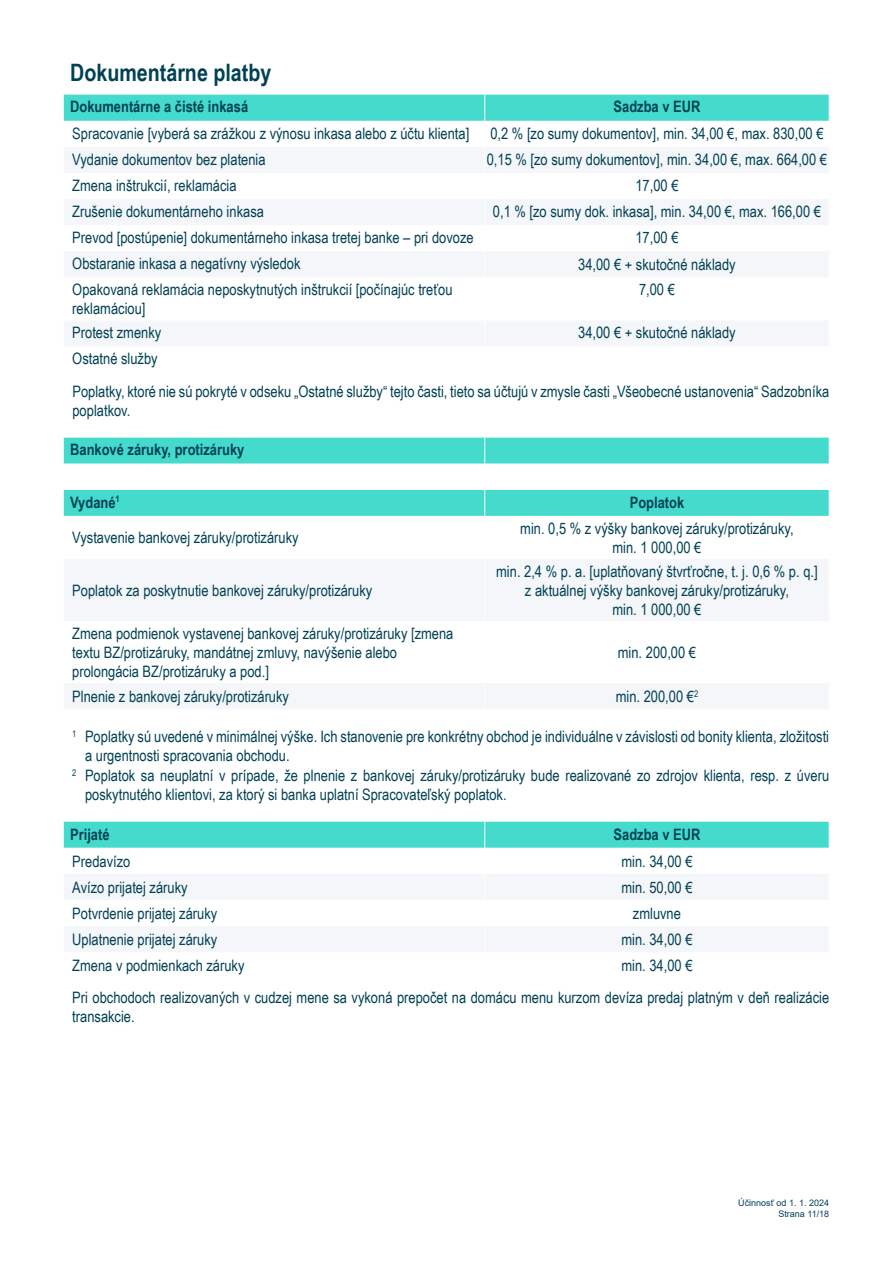
<style>
.page{position:relative;width:893px;height:1263px;background:#fff}
.page>*{position:absolute;margin:0;border:0;box-sizing:border-box;transform-origin:0 0}
.Nadpis{font:700 24px "Arial Narrow";color:#004155}
.Text_Tabulka{font:15.75px/19.5px "Arial Narrow";color:#004155}
.Text_Tabulka-2{font:700 15.75px "Arial Narrow";color:#004155}
.t1{font:9px/10.8px "Arial";color:#004155;text-align:right}
.s1{color:#0e4254}
</style>
<div class="page">
<div style="left:64px;top:321px;width:764px;height:25px;background:#f4f6f9"></div>
<svg style="left:64px;top:95px;width:766px;height:182px"></svg>
<svg style="left:484px;top:321px;width:1px;height:25px"></svg>
<div style="left:64px;top:438px;width:765px;height:26px;background:#45dbcc"></div>
<div style="left:64px;top:490px;width:765px;height:26px;background:#45dbcc"></div>
<svg style="left:64px;top:559px;width:764px;height:150px;fill:#f4f6f9"></svg>
<svg style="left:484px;top:438px;width:1px;height:78px"></svg>
<svg style="left:829px;top:438px;width:1px;height:78px"></svg>
<hr style="left:484px;top:559px;width:1px;height:62px;background:#fff">
<hr style="left:484px;top:621px;width:1px;height:62px;background:#fff">
<svg style="left:484px;top:683px;width:1px;height:26px"></svg>
<svg style="left:64px;top:822px;width:766px;height:130px"></svg>
<p class="Nadpis" style="left:70px;top:55px;width:203px">Dokumentárne platby</p>
<p class="Text_Tabulka-2" style="left:70px;top:95px;width:180px">Dokumentárne a čisté inkasá</p>
<p class="Text_Tabulka-2" style="left:614px;top:95px;width:88px">Sadzba v EUR</p>
<p class="Text_Tabulka" style="left:72px;top:123px;width:398px">Spracovanie [vyberá sa zrážkou z výnosu inkasa alebo z účtu klienta]</p>
<p class="Text_Tabulka" style="left:490px;top:123px;width:335px">0,2 % [zo sumy dokumentov], min. 34,00 €, max. 830,00 €</p>
<p class="Text_Tabulka" style="left:72px;top:149px;width:195px">Vydanie dokumentov bez platenia</p>
<p class="Text_Tabulka" style="left:487px;top:149px;width:342px">0,15 % [zo sumy dokumentov], min. 34,00 €, max. 664,00 €</p>
<p class="Text_Tabulka" style="left:72px;top:175px;width:166px">Zmena inštrukcií, reklamácia</p>
<p class="Text_Tabulka" style="left:635px;top:175px;width:45px">17,00 €</p>
<p class="Text_Tabulka" style="left:72px;top:201px;width:193px">Zrušenie dokumentárneho inkasa</p>
<p class="Text_Tabulka" style="left:493px;top:201px;width:330px">0,1 % [zo sumy dok. inkasa], min. 34,00 €, max. 166,00 €</p>
<p class="Text_Tabulka" style="left:72px;top:227px;width:403px">Prevod [postúpenie] dokumentárneho inkasa tretej banke – pri dovoze</p>
<p class="Text_Tabulka" style="left:635px;top:227px;width:45px">17,00 €</p>
<p class="Text_Tabulka" style="left:72px;top:253px;width:230px">Obstaranie inkasa a negatívny výsledok</p>
<p class="Text_Tabulka" style="left:578px;top:254px;width:159px">34,00 € + skutočné náklady</p>
<p class="Text_Tabulka" style="left:72px;top:280px;width:382px;line-height:18.9px">Opakovaná reklamácia neposkytnutých inštrukcií [počínajúc treťou reklamáciou]</p>
<p class="Text_Tabulka" style="left:639px;top:279px;width:37px">7,00 €</p>
<p class="Text_Tabulka" style="left:72px;top:322px;width:91px">Protest zmenky</p>
<p class="Text_Tabulka" style="left:578px;top:322px;width:159px">34,00 € + skutočné náklady</p>
<p class="Text_Tabulka" style="left:72px;top:349px;width:87px">Ostatné služby</p>
<p class="Text_Tabulka" style="left:72px;top:381px;width:758px">Poplatky, ktoré nie sú pokryté v odseku „Ostatné služby“ tejto časti, tieto sa účtujú v zmysle časti „Všeobecné ustanovenia“ Sadzobníka</p>
<p class="Text_Tabulka" style="left:72px;top:400px;width:59px">poplatkov.</p>
<p class="Text_Tabulka-2" style="left:70px;top:438px;width:176px">Bankové záruky, protizáruky</p>
<p class="Text_Tabulka-2" style="left:70px;top:490px;width:51px">Vydané<sup>1</sup></p>
<p class="Text_Tabulka-2" style="left:630px;top:490px;width:56px">Poplatok</p>
<p class="Text_Tabulka" style="left:72px;top:527px;width:228px">Vystavenie bankovej záruky/protizáruky</p>
<p class="Text_Tabulka" style="left:520px;top:518px;width:275px">min. 0,5 % z výšky bankovej záruky/protizáruky,</p>
<p class="Text_Tabulka" style="left:612px;top:537px;width:91px">min. 1 000,00 €</p>
<p class="Text_Tabulka" style="left:72px;top:580px;width:302px">Poplatok za poskytnutie bankovej záruky/protizáruky</p>
<p class="Text_Tabulka" style="left:72px;top:623px;width:383px">Zmena podmienok vystavenej bankovej záruky/protizáruky [zmena</p>
<p class="Text_Tabulka" style="left:72px;top:642px;width:326px">textu BZ/protizáruky, mandátnej zmluvy, navýšenie alebo</p>
<p class="Text_Tabulka" style="left:72px;top:661px;width:198px">prolongácia BZ/protizáruky a pod.]</p>
<p class="Text_Tabulka" style="left:496px;top:561px;width:323px">min. 2,4 % p. a. [uplatňovaný štvrťročne, t. j. 0,6 % p. q.]</p>
<p class="Text_Tabulka" style="left:525px;top:580px;width:265px">z aktuálnej výšky bankovej záruky/protizáruky,</p>
<p class="Text_Tabulka" style="left:612px;top:599px;width:91px">min. 1 000,00 €</p>
<p class="Text_Tabulka" style="left:618px;top:642px;width:80px">min. 200,00 €</p>
<p class="Text_Tabulka" style="left:72px;top:686px;width:218px">Plnenie z bankovej záruky/protizáruky</p>
<p class="Text_Tabulka" style="left:616px;top:686px;width:84px">min. 200,00 €<sup>2</sup></p>
<p class="Text_Tabulka" style="left:85px;top:726px;width:746px;text-indent:-13px"><sup>1</sup> Poplatky sú uvedené v minimálnej výške. Ich stanovenie pre konkrétny obchod je individuálne v závislosti od bonity klienta, zložitosti a urgentnosti spracovania obchodu.</p>
<p class="Text_Tabulka" style="left:85px;top:765px;width:746px;text-indent:-13px"><sup>2</sup> Poplatok sa neuplatní v prípade, že plnenie z bankovej záruky/protizáruky bude realizované zo zdrojov klienta, resp. z úveru poskytnutého klientovi, za ktorý si banka uplatní Spracovateľský poplatok.</p>
<p class="Text_Tabulka-2" style="left:70px;top:822px;width:41px">Prijaté</p>
<p class="Text_Tabulka-2" style="left:614px;top:822px;width:88px">Sadzba v EUR</p>
<p class="Text_Tabulka" style="left:72px;top:851px;width:60px">Predavízo</p>
<p class="Text_Tabulka" style="left:621px;top:851px;width:73px">min. 34,00 €</p>
<p class="Text_Tabulka" style="left:72px;top:877px;width:117px">Avízo prijatej záruky</p>
<p class="Text_Tabulka" style="left:621px;top:877px;width:73px">min. 50,00 €</p>
<p class="Text_Tabulka" style="left:72px;top:903px;width:146px">Potvrdenie prijatej záruky</p>
<p class="Text_Tabulka" style="left:633px;top:903px;width:50px">zmluvne</p>
<p class="Text_Tabulka" style="left:72px;top:929px;width:146px">Uplatnenie prijatej záruky</p>
<p class="Text_Tabulka" style="left:621px;top:929px;width:73px">min. 34,00 €</p>
<p class="Text_Tabulka" style="left:72px;top:955px;width:174px">Zmena v podmienkach záruky</p>
<p class="Text_Tabulka" style="left:621px;top:955px;width:73px">min. 34,00 €</p>
<p class="Text_Tabulka" style="left:72px;top:987px;width:758px">Pri obchodoch realizovaných v cudzej mene sa vykoná prepočet na domácu menu kurzom devíza predaj platným v deň realizácie transakcie.</p>
<p class="t1" style="left:738px;top:1197px;width:93px">Účinnosť od 1. 1. 2024<br>Strana <span class="s1">11/18</span></p>
</div>
